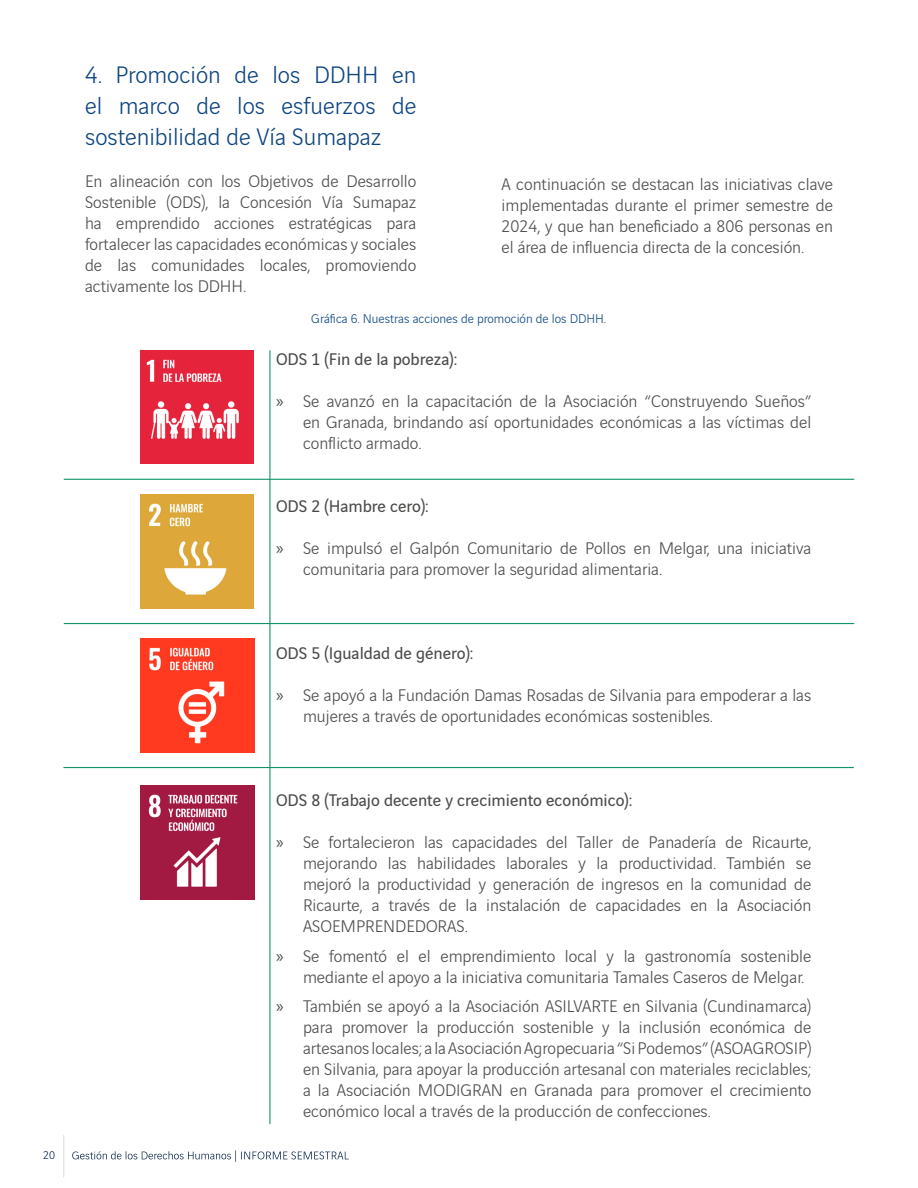
<style>
.page{position:relative;width:918px;height:1188px;background:#fff}
.page>*{position:absolute;margin:0;border:0;box-sizing:border-box;transform-origin:0 0}
.subtitulos_vinci_17{font:300 25.5px/30.6px "Vinci Sans";color:#0d4580;text-align:justify}
.gens12{font:300 18px/21px "Vinci Sans";color:#4a4a49;text-align:justify}
.gens12-2{font:18px "Vinci Sans";color:#4a4a49}
.graficas_pie_de_foto{font:300 13.5px "Vinci Sans";color:#0d4580}
.t1{font:300 12px "Vinci Sans";color:#052145}
.s1{font-family:"Myriad Pro";font-weight:400}
</style>
<div class="page">
<hr style="left:63px;top:1135px;width:1px;height:42px;background:#dadada">
<svg style="left:72px;top:1150px;width:277px;height:12px"></svg>
<img style="left:140px;top:350px;width:114px;height:114px">
<img style="left:140px;top:495px;width:114px;height:113px">
<img style="left:141px;top:639px;width:113px;height:113px">
<img style="left:140px;top:786px;width:114px;height:114px">
<hr style="left:269px;top:350px;width:1px;height:774px;background:#0f9463">
<hr style="left:64px;top:479px;width:790px;height:1px;background:#0f9463">
<hr style="left:64px;top:623px;width:790px;height:1px;background:#0f9463">
<hr style="left:63px;top:767px;width:791px;height:1px;background:#0f9463">
<p class="t1" style="left:43px;top:1147px;width:14px">20</p>
<p class="subtitulos_vinci_17" style="left:85px;top:58px;width:333px">4. Promoción de los DDHH en el marco de los esfuerzos de sostenibilidad de Vía Sumapaz</p>
<p class="gens12" style="left:85px;top:169px;width:333px">En alineación con los Objetivos de Desarrollo Sostenible (ODS), la Concesión Vía Sumapaz ha emprendido acciones estratégicas para fortalecer las capacidades económicas y sociales de las comunidades locales, promoviendo activamente los DDHH.</p>
<p class="gens12" style="left:502px;top:172px;width:333px">A continuación se destacan las iniciativas clave implementadas durante el primer semestre de 2024, y que han beneficiado a 806 personas en el área de influencia directa de la concesión.</p>
<p class="graficas_pie_de_foto" style="left:311px;top:309px;width:296px">Gráfica 6. Nuestras acciones de promoción de los DDHH.</p>
<p class="gens12-2" style="left:276px;top:346px;width:183px">ODS 1 (Fin de la pobreza):</p>
<p class="gens12" style="left:303px;top:390px;width:510px;text-indent:-27px"><span class="s1">»</span> Se avanzó en la capacitación de la Asociación “Construyendo Sueños” en Granada, brindando así oportunidades económicas a las víctimas del conflicto armado.</p>
<p class="gens12-2" style="left:276px;top:493px;width:154px">ODS 2 (Hambre cero):</p>
<p class="gens12" style="left:303px;top:537px;width:510px;text-indent:-27px"><span class="s1">»</span> Se impulsó el Galpón Comunitario de Pollos en Melgar, una iniciativa comunitaria para promover la seguridad alimentaria.</p>
<p class="gens12-2" style="left:276px;top:640px;width:199px">ODS 5 (Igualdad de género):</p>
<p class="gens12" style="left:303px;top:684px;width:510px;text-indent:-27px"><span class="s1">»</span> Se apoyó a la Fundación Damas Rosadas de Silvania para empoderar a las mujeres a través de oportunidades económicas sostenibles.</p>
<p class="gens12-2" style="left:276px;top:787px;width:358px">ODS 8 (Trabajo decente y crecimiento económico):</p>
<p class="gens12" style="left:303px;top:831px;width:510px;text-indent:-27px"><span class="s1">»</span> Se fortalecieron las capacidades del Taller de Panadería de Ricaurte, mejorando las habilidades laborales y la productividad. También se mejoró la productividad y generación de ingresos en la comunidad de Ricaurte, a través de la instalación de capacidades en la Asociación ASOEMPRENDEDORAS.</p>
<p class="gens12" style="left:303px;top:944px;width:510px;text-indent:-27px"><span class="s1">»</span> Se fomentó el el emprendimiento local y la gastronomía sostenible mediante el apoyo a la iniciativa comunitaria Tamales Caseros de Melgar.</p>
<p class="gens12" style="left:303px;top:995px;width:510px;text-indent:-27px"><span class="s1">»</span> También se apoyó a la Asociación ASILVARTE en Silvania (Cundinamarca) para promover la producción sostenible y la inclusión económica de artesanos locales; a la Asociación Agropecuaria “Si Podemos” (ASOAGROSIP) en Silvania, para apoyar la producción artesanal con materiales reciclables; a la Asociación MODIGRAN en Granada para promover el crecimiento económico local a través de la producción de confecciones.</p>
</div>
